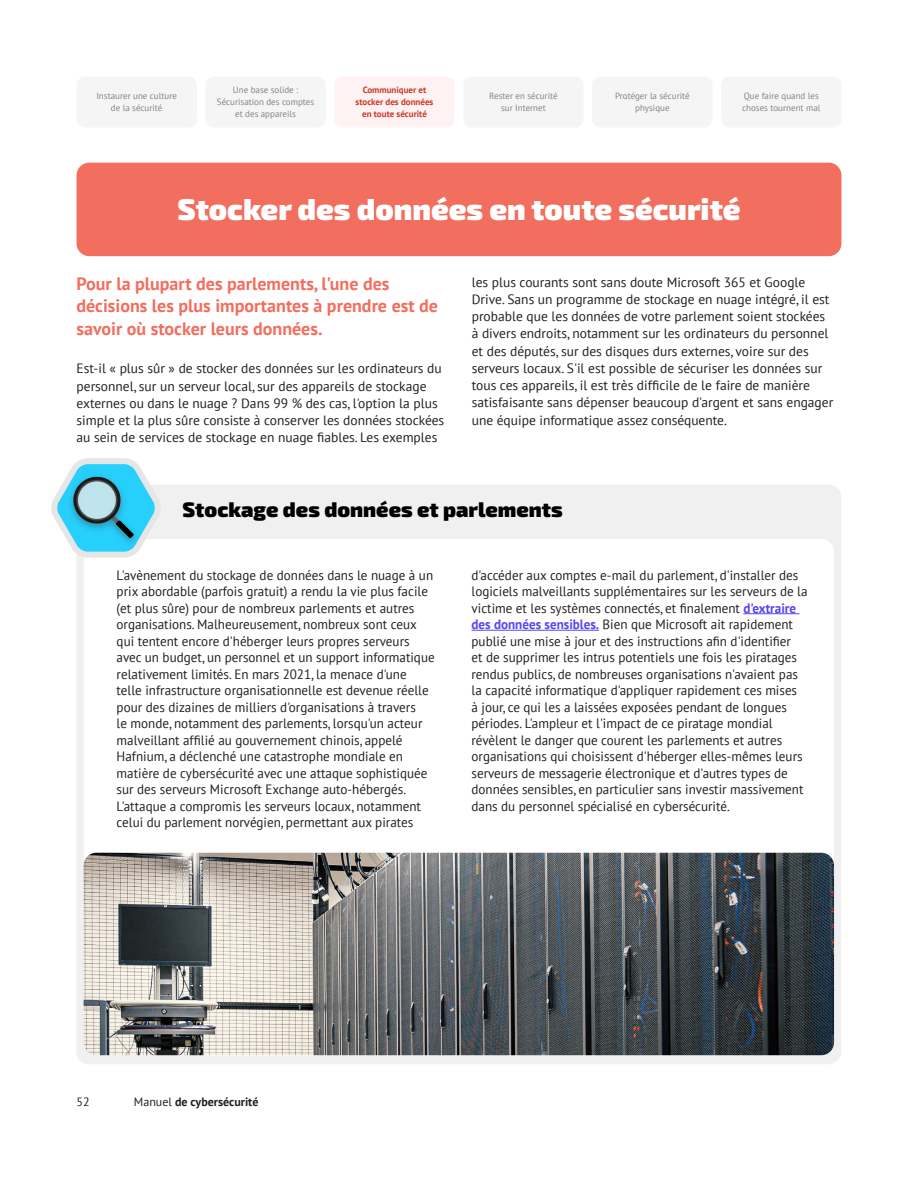
<style>
.page{position:relative;width:918px;height:1188px;background:#fff}
.page>*{position:absolute;margin:0;border:0;box-sizing:border-box;transform-origin:0 0}
.Title_2{font:900 30px "Exo 2";color:#fff}
.t1{font:900 21px "Exo 2";color:#000}
.Lead{font:700 18px/22.5px "PT Sans";color:#f26e5e}
.t2{font:13.5px/16.5px "PT Sans";color:#231f20}
.t3{font:700 12px "PT Sans";color:#231f20}
.t4{font:12px "PT Sans";color:#231f20}
.Chapter_title{font:9px/12px "PT Sans";color:#808285;text-align:center}
.Chapter_title-2{font:700 9px/12px "PT Sans";color:#ca3826;text-align:center}
.s1{font-weight:700;color:#5745f2}
.s2{font-weight:400}
</style>
<div class="page">
<div style="left:77px;top:163px;width:764px;height:93px;background:#f26e5e;border-radius:13px"></div>
<div style="left:77px;top:77px;width:120px;height:51px;background:#f5f5f6;border-radius:9px"></div>
<div style="left:205px;top:77px;width:121px;height:51px;background:#f5f5f6;border-radius:9px"></div>
<div style="left:334px;top:77px;width:121px;height:51px;background:#fef3f2;border-radius:9px"></div>
<div style="left:463px;top:77px;width:121px;height:51px;background:#f5f5f6;border-radius:9px"></div>
<div style="left:592px;top:77px;width:121px;height:51px;background:#f5f5f6;border-radius:9px"></div>
<div style="left:721px;top:77px;width:120px;height:51px;background:#f5f5f6;border-radius:9px"></div>
<div style="left:76px;top:485px;width:765px;height:579px;background:#f0f0f0;border-radius:13px"></div>
<div style="left:84px;top:539px;width:750px;height:517px;background:#fff;border-radius:13px"></div>
<hr style="left:743px;top:613px;width:56px;height:1px;background:#5745f2">
<hr style="left:472px;top:630px;width:127px;height:1px;background:#5745f2">
<svg style="left:51px;top:458px;width:104px;height:100px"></svg>
<img style="left:66px;top:471px;width:75px;height:79px">
<img style="left:84px;top:853px;width:750px;height:202px">
<p class="Chapter_title" style="left:96px;top:90px;width:82px">Instaurer une culture de la sécurité</p>
<p class="Chapter_title" style="left:217px;top:84px;width:99px">Une base solide :<br>Sécurisation des comptes et des appareils</p>
<p class="Chapter_title-2" style="left:356px;top:84px;width:79px">Communiquer et stocker des données en toute sécurité</p>
<p class="Chapter_title" style="left:489px;top:90px;width:70px">Rester en sécurité sur Internet</p>
<p class="Chapter_title" style="left:615px;top:90px;width:76px">Protéger la sécurité physique</p>
<p class="Chapter_title" style="left:742px;top:90px;width:80px;text-align:left">Que faire quand les choses tournent mal</p>
<p class="Title_2" style="left:177px;top:188px;width:565px">Stocker des données en toute sécurité</p>
<p class="Lead" style="left:77px;top:272px;width:363px">Pour la plupart des parlements, l'une des décisions les plus importantes à prendre est de savoir où stocker leurs données.</p>
<p class="t2" style="left:77px;top:360px;width:369px;line-height:17.2px">Est-il « plus sûr » de stocker des données sur les ordinateurs du personnel, sur un serveur local, sur des appareils de stockage externes ou dans le nuage ? Dans 99 % des cas, l'option la plus simple et la plus sûre consiste à conserver les données stockées au sein de services de stockage en nuage fiables. Les exemples</p>
<p class="t2" style="left:472px;top:273px;width:363px;line-height:17.2px">les plus courants sont sans doute Microsoft 365 et Google Drive. Sans un programme de stockage en nuage intégré, il est probable que les données de votre parlement soient stockées à divers endroits, notamment sur les ordinateurs du personnel et des députés, sur des disques durs externes, voire sur des serveurs locaux. S'il est possible de sécuriser les données sur tous ces appareils, il est très difficile de le faire de manière satisfaisante sans dépenser beaucoup d'argent et sans engager une équipe informatique assez conséquente.</p>
<p class="t1" style="left:183px;top:495px;width:382px">Stockage des données et parlements</p>
<p class="t2" style="left:117px;top:566px;width:320px">L'avènement du stockage de données dans le nuage à un prix abordable (parfois gratuit) a rendu la vie plus facile (et plus sûre) pour de nombreux parlements et autres organisations. Malheureusement, nombreux sont ceux qui tentent encore d'héberger leurs propres serveurs avec un budget, un personnel et un support informatique relativement limités. En mars 2021, la menace d'une telle infrastructure organisationnelle est devenue réelle pour des dizaines de milliers d'organisations à travers<br>le monde, notamment des parlements, lorsqu'un acteur malveillant affilié au gouvernement chinois, appelé Hafnium, a déclenché une catastrophe mondiale en matière de cybersécurité avec une attaque sophistiquée sur des serveurs Microsoft Exchange auto-hébergés.<br>L'attaque a compromis les serveurs locaux, notamment celui du parlement norvégien, permettant aux pirates</p>
<p class="t2" style="left:472px;top:566px;width:338px">d'accéder aux comptes e-mail du parlement, d'installer des logiciels malveillants supplémentaires sur les serveurs de la victime et les systèmes connectés, et finalement <span class="s1">d'extraire des données sensibles.</span> Bien que Microsoft ait rapidement publié une mise à jour et des instructions afin d'identifier<br>et de supprimer les intrus potentiels une fois les piratages rendus publics, de nombreuses organisations n'avaient pas la capacité informatique d'appliquer rapidement ces mises<br>à jour, ce qui les a laissées exposées pendant de longues périodes. L'ampleur et l'impact de ce piratage mondial révèlent le danger que courent les parlements et autres organisations qui choisissent d'héberger elles-mêmes leurs serveurs de messagerie électronique et d'autres types de données sensibles, en particulier sans investir massivement dans du personnel spécialisé en cybersécurité.</p>
<p class="t4" style="left:77px;top:1094px;width:15px">52</p>
<p class="t3" style="left:134px;top:1094px;width:126px"><span class="s2">Manuel</span> de cybersécurité</p>
</div>
